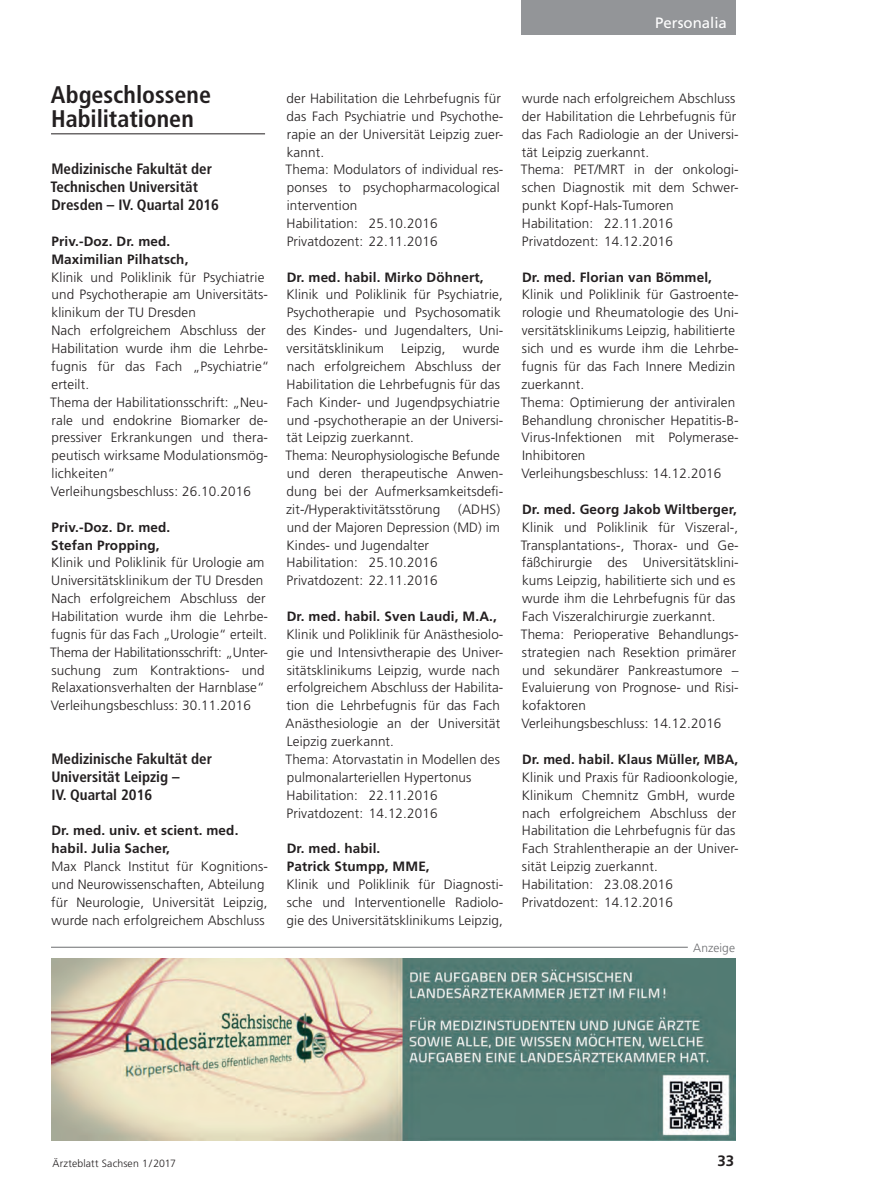
<style>
.page{position:relative;width:893px;height:1191px;background:#fff}
.page>*{position:absolute;margin:0;border:0;box-sizing:border-box;transform-origin:0 0}
.t1{font:700 condensed 24px/24px "Frutiger";color:#231f20}
.t2{font:700 condensed 15px/17.9px "Frutiger";color:#231f20}
.t3{font:15px "Frutiger";color:#fff}
.t4{font:700 15px "Frutiger";color:#231f20}
.t5{font:300 13.5px/17.9px "Frutiger";letter-spacing:.01em;color:#231f20}
.t6{font:700 13.5px/17.9px "Frutiger";letter-spacing:.01em;color:#231f20}
.t7{font:300 12px "Frutiger";letter-spacing:.005em;color:#6c6d70}
.t8{font:300 10.5px "Frutiger";letter-spacing:.015em;color:#231f20}
</style>
<div class="page">
<hr style="left:51px;top:133px;width:214px;height:1px;background:#231f20">
<div style="left:522px;top:0;width:214px;height:34px;background:#939598"></div>
<img style="left:51px;top:958px;width:685px;height:183px">
<hr style="left:51px;top:947px;width:637px;height:1px;background:#6c6d70">
<p class="t3" style="left:655px;top:14px;width:73px">Personalia</p>
<h1 class="t1" style="left:51px;top:83px;width:162px">Abgeschlossene<br>Habilitationen</h1>
<p class="t2" style="left:50px;top:160px;width:170px">Medizinische Fakultät der<br>Technischen Universität<br>Dresden – IV. Quartal 2016</p>
<p class="t6" style="left:51px;top:232px;width:138px">Priv.-Doz. Dr. med.<br>Maximilian Pilhatsch,</p>
<p class="t5" style="left:50px;top:268px;width:221px">Klinik und Poliklinik für Psychiatrie und Psychotherapie am Universitäts&shy;klinikum der TU Dresden<br>Nach erfolgreichem Abschluss der<br>Habilitation wurde ihm die Lehrbe&shy;fugnis für das Fach „Psychiatrie“ erteilt.<br>Thema der Habilitationsschrift: „Neu&shy;rale und endokrine Biomarker de-- pressiver Erkrankungen und thera&shy;peutisch wirksame Modulationsmög&shy;lichkeiten”<br>Verleihungsbeschluss: 26.10.2016</p>
<p class="t6" style="left:51px;top:518px;width:121px">Priv.-Doz. Dr. med.<br>Stefan Propping,</p>
<p class="t5" style="left:50px;top:554px;width:219px">Klinik und Poliklinik für Urologie am Universitätsklinikum der TU Dresden Nach erfolgreichem Abschluss der Habilitation wurde ihm die Lehrbe&shy;fugnis für das Fach „Urologie“ erteilt.<br>Thema der Habilitationsschrift: „Unter&shy;suchung zum Kontraktions- und Relaxationsverhalten der Harnblase“ Verleihungsbeschluss: 30.11.2016</p>
<p class="t2" style="left:51px;top:750px;width:162px">Medizinische Fakultät der<br>Universität Leipzig –<br>IV. Quartal 2016</p>
<p class="t6" style="left:51px;top:821px;width:188px">Dr. med. univ. et scient. med. habil. Julia Sacher,</p>
<p class="t5" style="left:51px;top:857px;width:218px">Max Planck Institut für Kognitions&shy;und Neurowissenschaften, Abteilung für Neurologie, Universität Leipzig, wurde nach erfolgreichem Abschluss</p>
<p class="t5" style="left:285px;top:89px;width:219px">der Habilitation die Lehrbefugnis für das Fach Psychiatrie und Psychothe&shy;rapie an der Universität Leipzig zuer&shy;kannt.<br>Thema: Modulators of individual res&shy;ponses to psychopharmacological intervention<br>Habilitation: 25.10.2016<br>Privatdozent: 22.11.2016</p>
<p class="t6" style="left:287px;top:268px;width:198px">Dr. med. habil. Mirko Döhnert,</p>
<p class="t5" style="left:287px;top:286px;width:218px">Klinik und Poliklinik für Psychiatrie,<br>Psychotherapie und Psychosomatik des Kindes- und Jugendalters, Uni&shy;versitätsklinikum</p>
<p class="t5" style="left:285px;top:339px;width:219px;text-indent:177px">wurde nach erfolgreichem Abschluss der<br>Habilitation die Lehrbefugnis für das<br>Fach Kinder- und Jugendpsychiatrie und -psychotherapie an der Universi&shy;tät Leipzig zuerkannt.<br>Thema: Neurophysiologische Befunde und deren therapeutische Anwen&shy;dung bei der Aufmerksamkeitsdefi&shy;zit-/Hyperaktivitätsstörung</p>
<p class="t5" style="left:401px;top:339px;width:46px">Leipzig,</p>
<p class="t5" style="left:287px;top:500px;width:215px;text-indent:172px">(ADHS) und der Majoren Depression (MD) im<br>Kindes- und Jugendalter<br>Habilitation: 25.10.2016<br>Privatdozent: 22.11.2016</p>
<p class="t6" style="left:287px;top:607px;width:212px">Dr. med. habil. Sven Laudi, M.A.,</p>
<p class="t5" style="left:285px;top:625px;width:219px">Klinik und Poliklinik für Anästhesiolo&shy;gie und Intensivtherapie des Univer&shy;sitätsklinikums Leipzig, wurde nach erfolgreichem Abschluss der Habilita&shy;tion die Lehrbefugnis für das Fach Anästhesiologie an der Universität Leipzig zuerkannt.<br>Thema: Atorvastatin in Modellen des pulmonalarteriellen Hypertonus Habilitation: 22.11.2016<br>Privatdozent: 14.12.2016</p>
<p class="t6" style="left:287px;top:839px;width:145px">Dr. med. habil.<br>Patrick Stumpp, MME,</p>
<p class="t5" style="left:287px;top:875px;width:218px;text-align:justify">Klinik und Poliklinik für Diagnosti&shy;sche und Interventionelle Radiolo&shy;gie des Universitätsklinikums Leipzig,</p>
<p class="t5" style="left:521px;top:89px;width:219px">wurde nach erfolgreichem Abschluss der Habilitation die Lehrbefugnis für das Fach Radiologie an der Universi&shy;tät Leipzig zuerkannt.<br>Thema: PET/MRT in der onkologi&shy;schen Diagnostik mit dem Schwer&shy;punkt Kopf-Hals-Tumoren<br>Habilitation: 22.11.2016<br>Privatdozent: 14.12.2016</p>
<p class="t6" style="left:522px;top:268px;width:191px">Dr. med. Florian van Bömmel,</p>
<p class="t5" style="left:521px;top:286px;width:219px">Klinik und Poliklinik für Gastroente&shy;rologie und Rheumatologie des Uni&shy;versitätsklinikums Leipzig, habilitierte sich und es wurde ihm die Lehrbe&shy;fugnis für das Fach Innere Medizin zuerkannt.<br>Thema: Optimierung der antiviralen<br>Behandlung chronischer Hepatitis-B-<br>Virus-Infektionen mit Polymerase-<br>Inhibitoren<br>Verleihungsbeschluss: 14.12.2016</p>
<p class="t6" style="left:522px;top:500px;width:216px">Dr. med. Georg Jakob Wiltberger,</p>
<p class="t5" style="left:521px;top:518px;width:219px">Klinik und Poliklinik für Viszeral-, Transplantations-, Thorax- und Ge-- fäßchirurgie des Universitätsklini&shy;kums Leipzig, habilitierte sich und es wurde ihm die Lehrbefugnis für das Fach Viszeralchirurgie zuerkannt.<br>Thema: Perioperative Behandlungs&shy;strategien nach Resektion primärer und sekundärer Pankreastumore – Evaluierung von Prognose- und Risi&shy;kofaktoren<br>Verleihungsbeschluss: 14.12.2016</p>
<p class="t6" style="left:522px;top:750px;width:218px">Dr. med. habil. Klaus Müller, MBA,</p>
<p class="t5" style="left:522px;top:768px;width:218px">Klinik und Praxis für Radioonkologie,<br>Klinikum Chemnitz GmbH, wurde nach erfolgreichem Abschluss der<br>Habilitation die Lehrbefugnis für das<br>Fach Strahlentherapie an der Univer&shy;sität Leipzig zuerkannt.<br>Habilitation: 23.08.2016<br>Privatdozent: 14.12.2016</p>
<p class="t7" style="left:693px;top:941px;width:43px">Anzeige</p>
<p class="t8" style="left:53px;top:1157px;width:125px">Ärzteblatt Sachsen 1/2017</p>
<p class="t4" style="left:717px;top:1151px;width:18px">33</p>
</div>
